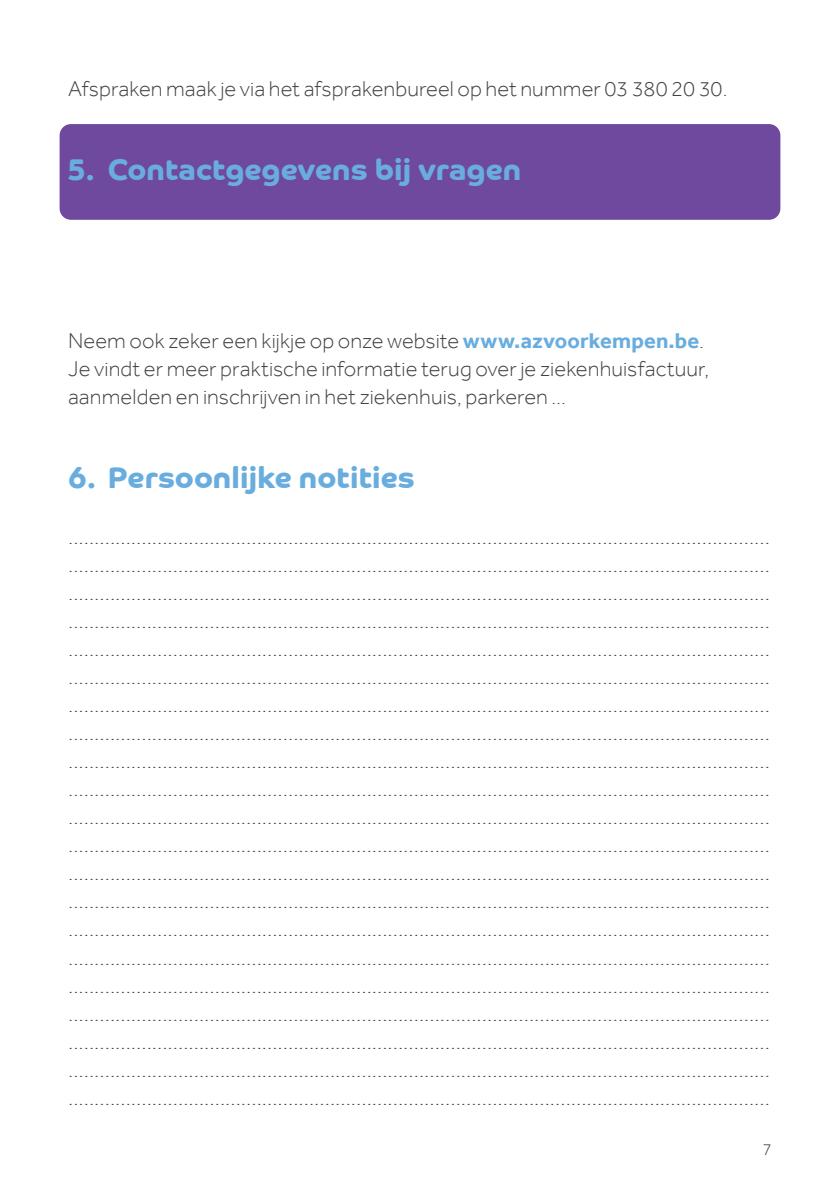
<style>
.page{position:relative;width:840px;height:1191px;background:#fff}
.page>*{position:absolute;margin:0;border:0;box-sizing:border-box;transform-origin:0 0}
.t1{font:700 30px "Co Headline";letter-spacing:.005em;color:#69addf}
.t2{font:300 24px/28px "Effra";color:#414243;text-align:justify}
.t3{font:300 22px/28px "Effra";letter-spacing:.005em;color:#414243}
.t4{font:300 17px "Effra";color:#414243}
.s1{font-weight:700;color:#69addf}
</style>
<div class="page">
<div style="left:60px;top:124px;width:720px;height:96px;background:#6f499d;border-radius:11px"></div>
<p class="t3" style="left:68px;top:74px;width:660px">Afspraken maak je via het afsprakenbureel op het nummer 03 380 20 30.</p>
<p class="t1" style="left:68px;top:153px;width:454px">5. Contactgegevens bij vragen</p>
<p class="t3" style="left:68px;top:326px;width:642px">Neem ook zeker een kijkje op onze website <span class="s1">www.azvoorkempen.be</span>.<br>Je vindt er meer praktische informatie terug over je ziekenhuisfactuur, aanmelden en inschrijven in het ziekenhuis, parkeren …</p>
<p class="t1" style="left:68px;top:461px;width:348px">6. Persoonlijke notities</p>
<p class="t2" style="left:68px;top:522px;width:703px">...................................................................................................................................... ...................................................................................................................................... ...................................................................................................................................... ...................................................................................................................................... ...................................................................................................................................... ...................................................................................................................................... ...................................................................................................................................... ...................................................................................................................................... ...................................................................................................................................... ...................................................................................................................................... ...................................................................................................................................... ...................................................................................................................................... ...................................................................................................................................... ...................................................................................................................................... ...................................................................................................................................... ...................................................................................................................................... ...................................................................................................................................... ...................................................................................................................................... ...................................................................................................................................... ...................................................................................................................................... ......................................................................................................................................</p>
<p class="t4" style="left:762px;top:1139px;width:11px">7</p>
</div>
